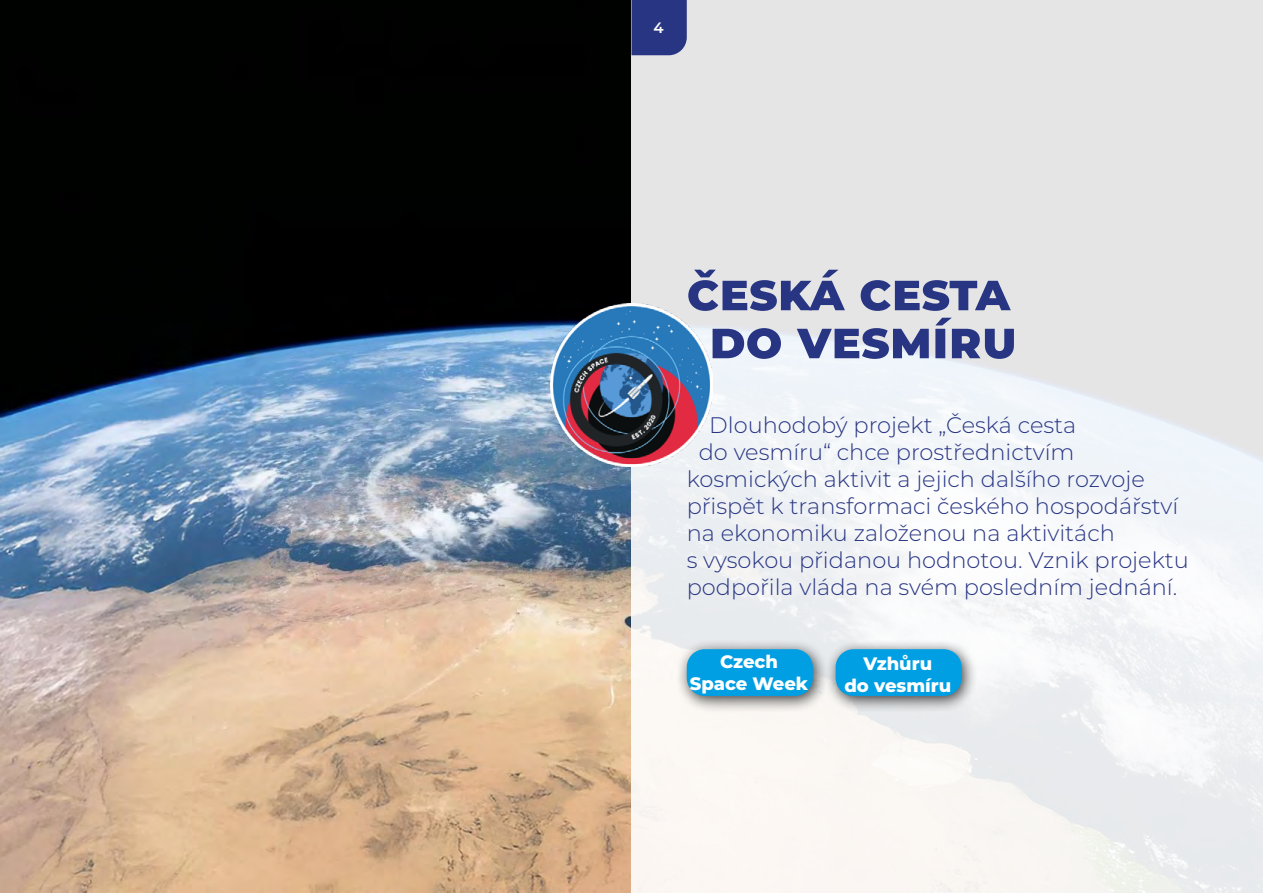
<style>
.page{position:relative;width:1263px;height:893px;background:#fff}
.page>*{position:absolute;margin:0;border:0;box-sizing:border-box;transform-origin:0 0}
.t1{font:800 51px/48px "Montserrat";color:#283583;text-align:center}
.t2{font:300 22.5px "Montserrat";color:#283583}
.t3{font:800 18px/21.6px "Montserrat";letter-spacing:-.01em;color:#fff;text-align:center}
.t4{font:600 15px "Montserrat";color:#fff}
</style>
<div class="page">
<img style="left:0;top:0;width:631px;height:893px">
<svg style="left:631px;top:0;width:632px;height:893px"></svg>
<img style="left:550px;top:303px;width:163px;height:163px">
<div style="left:674px;top:639px;width:155px;height:75px;background:#000;opacity:.75"></div>
<div style="left:687px;top:649px;width:126px;height:47px;background:#009fe3;border-radius:18px"></div>
<div style="left:824px;top:639px;width:154px;height:75px;background:#000;opacity:.75"></div>
<div style="left:836px;top:649px;width:126px;height:47px;background:#009fe3;border-radius:18px"></div>
<div style="left:631px;top:0;width:56px;height:55px;background:#283583"></div>
<p class="t4" style="left:653px;top:17px;width:12px">4</p>
<h1 class="t1" style="left:687px;top:265px;width:332px">Česká cesta do vesmíru</h1>
<p class="t2" style="left:709px;top:410px;width:368px">Dlouhodobý projekt „Česká cesta</p>
<p class="t2" style="left:699px;top:437px;width:377px">do vesmíru“ chce prostřednictvím</p>
<p class="t2" style="left:687px;top:464px;width:460px">kosmických aktivit a jejich dalšího rozvoje</p>
<p class="t2" style="left:687px;top:491px;width:493px">přispět k transformaci českého hospodářství</p>
<p class="t2" style="left:687px;top:518px;width:429px">na ekonomiku založenou na aktivitách</p>
<p class="t2" style="left:687px;top:545px;width:504px">s vysokou přidanou hodnotou. Vznik projektu</p>
<p class="t2" style="left:687px;top:572px;width:492px">podpořila vláda na svém posledním jednání.</p>
<p class="t3" style="left:690px;top:650px;width:120px">Czech<br>Space Week</p>
<p class="t3" style="left:844px;top:652px;width:108px">Vzhůru<br>do vesmíru</p>
</div>
